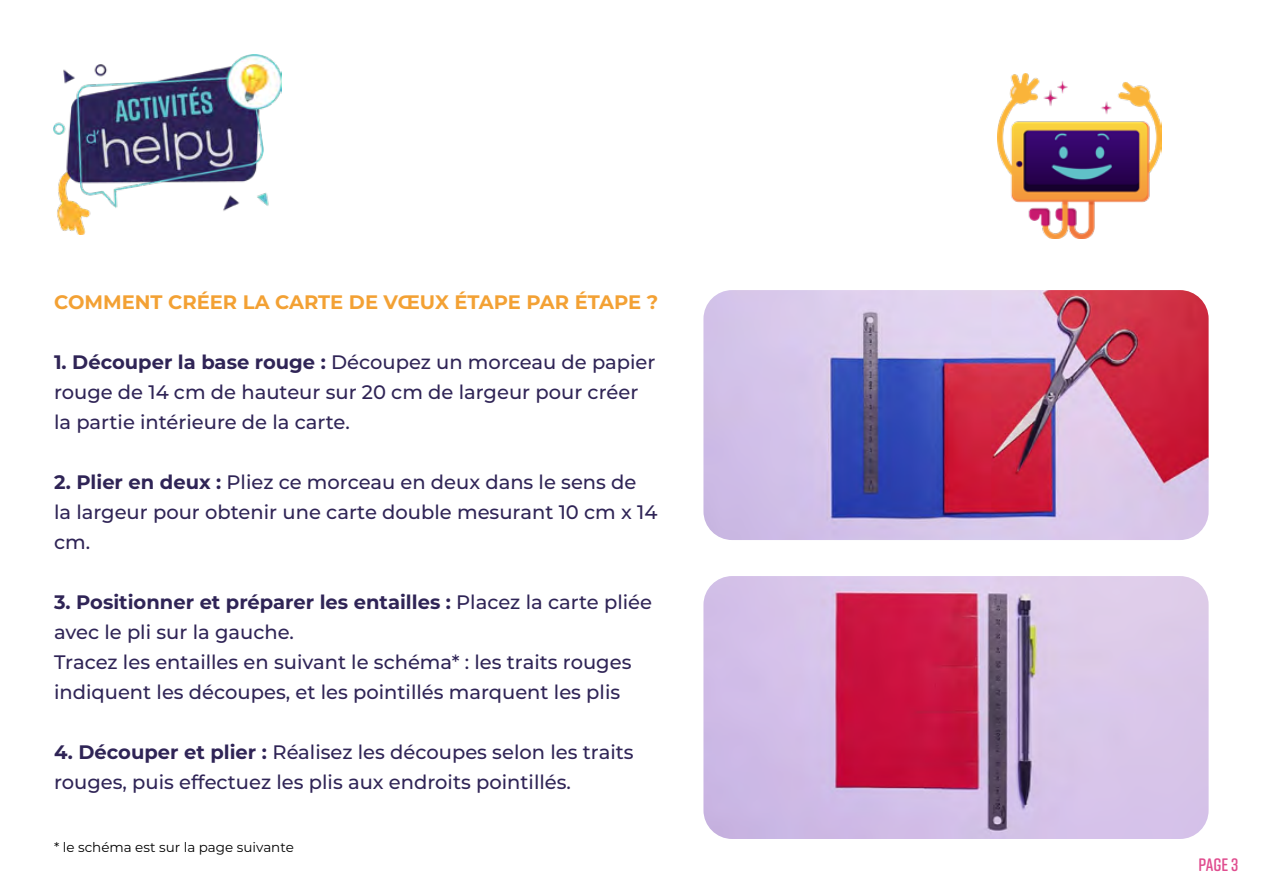
<style>
.page{position:relative;width:1263px;height:893px;background:#fff}
.page>*{position:absolute;margin:0;border:0;box-sizing:border-box;transform-origin:0 0}
.t1{font:500 19.5px/30px "Montserrat";color:#2f2456}
.t2{font:700 19.5px "Montserrat";color:#f3a134}
.t3{font:600 18px "Rift Soft";color:#e04d8f}
.t4{font:13.5px "Montserrat";color:#000}
.s1{font-weight:700}
</style>
<div class="page">
<img style="left:998px;top:74px;width:163px;height:164px">
<img style="left:703px;top:290px;width:505px;height:250px">
<img style="left:53px;top:54px;width:228px;height:180px">
<img style="left:703px;top:576px;width:505px;height:263px">
<p class="t2" style="left:54px;top:288px;width:606px">COMMENT CRÉER LA CARTE DE VŒUX ÉTAPE PAR ÉTAPE ?</p>
<p class="t1" style="left:54px;top:346px;width:603px"><span class="s1">1. Découper la base rouge :</span> Découpez un morceau de papier rouge de 14 cm de hauteur sur 20 cm de largeur pour créer la partie intérieure de la carte.</p>
<p class="t1" style="left:54px;top:466px;width:605px"><span class="s1">2. Plier en deux :</span> Pliez ce morceau en deux dans le sens de la largeur pour obtenir une carte double mesurant 10 cm x 14 cm.</p>
<p class="t1" style="left:54px;top:586px;width:600px"><span class="s1">3. Positionner et préparer les entailles :</span> Placez la carte pliée avec le pli sur la gauche.<br>Tracez les entailles en suivant le schéma* : les traits rouges indiquent les découpes, et les pointillés marquent les plis</p>
<p class="t1" style="left:54px;top:736px;width:581px"><span class="s1">4. Découper et plier :</span> Réalisez les découpes selon les traits rouges, puis effectuez les plis aux endroits pointillés.</p>
<p class="t4" style="left:54px;top:838px;width:241px">* le schéma est sur la page suivante</p>
<p class="t3" style="left:1198px;top:852px;width:41px">Page 3</p>
</div>
